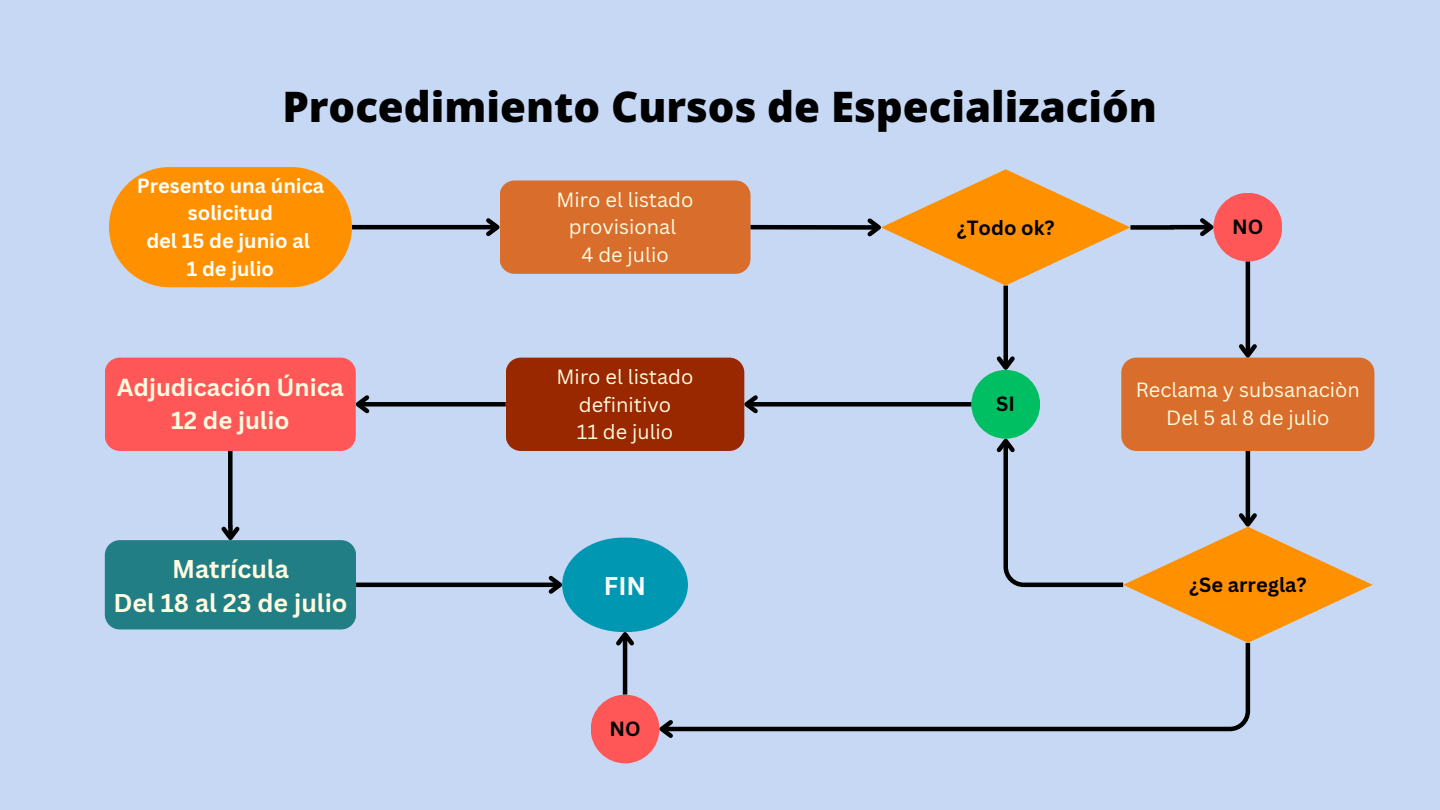
<style>
.page{position:relative;width:1440px;height:810px;background:#c7d8f5}
.page>*{position:absolute;margin:0;border:0;box-sizing:border-box;transform-origin:0 0}
.t1{font:800 42px "Open Sans";color:#000}
.t2{font:700 25px/34.5px "Canva Sans";color:#fffbe1;text-align:center}
.t3{font:700 25px "Canva Sans";color:#fff}
.t4{font:700 24px/33px "Canva Sans";color:#fffbe1;text-align:center}
.t5{font:20px/27.8px "Canva Sans";color:#fffbe1;text-align:center}
.t6{font:700 20px/27.8px "Canva Sans";color:#fff;text-align:center}
.t7{font:700 20px "Canva Sans";color:#000}
</style>
<div class="page">
<div style="left:971px;top:370px;width:69px;height:69px;background:#00bf63;border-radius:50%"></div>
<div style="left:1213px;top:193px;width:69px;height:69px;background:#ff5757;border-radius:50%"></div>
<hr style="left:352px;top:225px;width:145px;height:4px;background:#000">
<svg style="left:482px;top:180px;width:268px;height:94px;background:#d67439"></svg>
<div style="left:751px;top:225px;width:128px;height:5px;background:#000"></div>
<div style="left:747px;top:402px;width:224px;height:5px;background:#000"></div>
<svg style="left:506px;top:358px;width:256px;height:93px;background:#9b3310"></svg>
<div style="left:358px;top:402px;width:148px;height:5px;background:#000"></div>
<svg style="left:105px;top:358px;width:268px;height:271px"></svg>
<hr style="left:1246px;top:262px;width:4px;height:93px;background:#000">
<div style="left:1003px;top:286px;width:5px;height:82px;background:#000"></div>
<div style="left:591px;top:695px;width:68px;height:68px;background:#ff5757;border-radius:50%"></div>
<svg style="left:677px;top:643px;width:574px;height:89px"></svg>
<svg style="left:657px;top:717px;width:20px;height:24px"></svg>
<hr style="left:623px;top:634px;width:4px;height:61px;background:#000">
<hr style="left:356px;top:583px;width:204px;height:4px;background:#000">
<svg style="left:109px;top:167px;width:243px;height:120px;background:#f8981a"></svg>
<svg style="left:545px;top:538px;width:143px;height:112px"></svg>
<svg style="left:863px;top:169px;width:356px;height:117px"></svg>
<svg style="left:993px;top:340px;width:381px;height:303px"></svg>
<h4 class="t1" style="left:282px;top:77px;width:876px">Procedimiento Cursos de Especialización</h4>
<h5 class="t6" style="left:137px;top:171px;width:189px">Presento una única solicitud<br>del 15 de junio al<br>1 de julio</h5>
<h1 class="t5" style="left:557px;top:185px;width:138px">Miro el listado provisional</h1>
<h5 class="t5" style="left:581px;top:241px;width:89px">4 de julio</h5>
<h3 class="t7" style="left:957px;top:213px;width:100px">¿Todo ok?</h3>
<p class="t7" style="left:1232px;top:213px;width:33px">NO</p>
<p class="t4" style="left:117px;top:370px;width:228px">Adjudicación Única<br>12 de julio</p>
<p class="t2" style="left:113px;top:551px;width:236px">Matrícula<br>Del 18 al 23 de julio</p>
<p class="t5" style="left:557px;top:362px;width:138px">Miro el listado definitivo</p>
<h4 class="t5" style="left:577px;top:418px;width:98px">11 de julio</h4>
<h2 class="t3" style="left:604px;top:568px;width:44px">FIN</h2>
<h4 class="t7" style="left:609px;top:714px;width:33px">NO</h4>
<h5 class="t7" style="left:996px;top:390px;width:20px">SI</h5>
<h3 class="t5" style="left:1136px;top:376px;width:226px">Reclama y subsanaciòn</h3>
<p class="t5" style="left:1166px;top:403px;width:165px">Del 5 al 8 de julio</p>
<p class="t7" style="left:1189px;top:571px;width:119px">¿Se arregla?</p>
</div>
